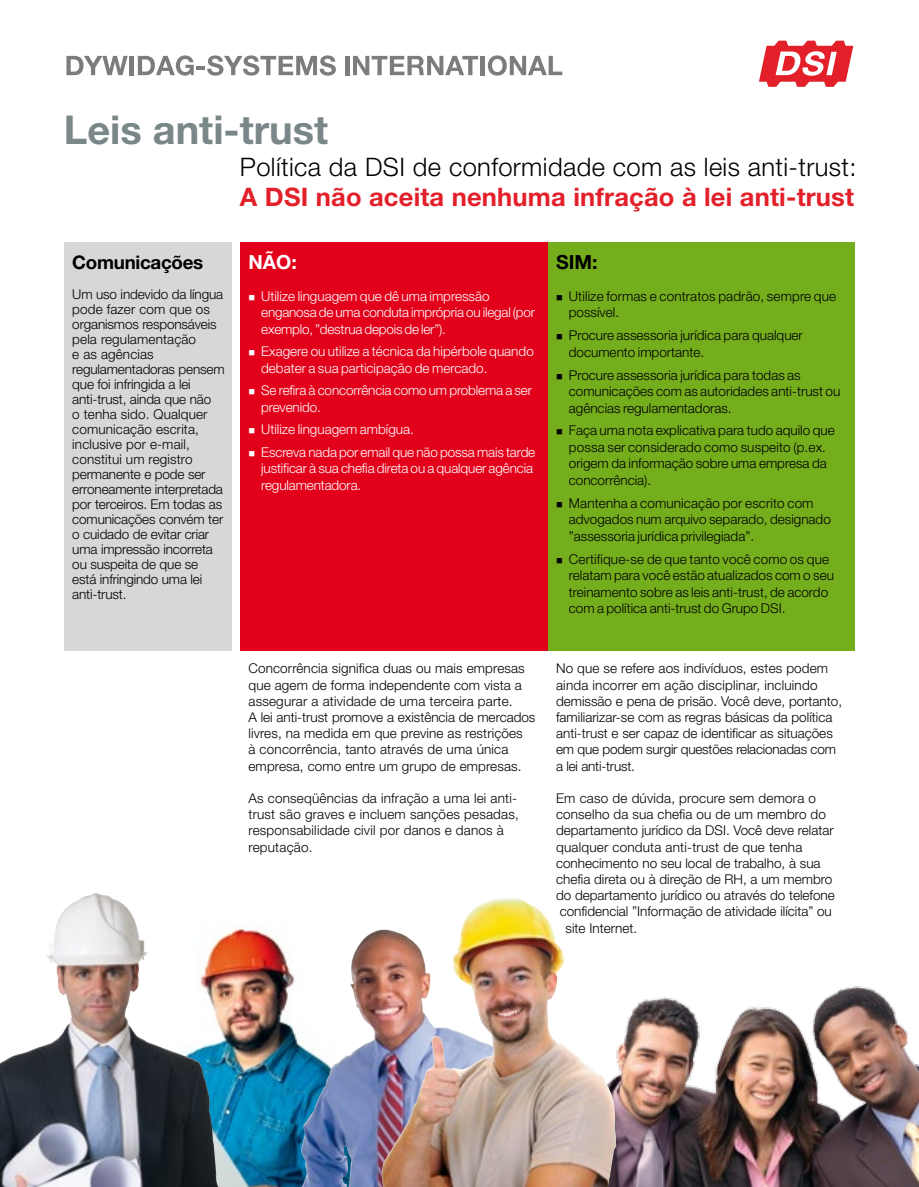
<style>
.page{position:relative;width:919px;height:1187px;background:#fff}
.page>*{position:absolute;margin:0;border:0;box-sizing:border-box;transform-origin:0 0}
.t1{font:700 39.75px "Helvetica Neue LT Std";color:#7a8788}
.t2{font:300 25.5px "Helvetica Neue LT Std";letter-spacing:.015em;color:#000}
.t3{font:700 25.5px "Helvetica Neue LT Std";letter-spacing:.01em;color:#e32029}
.t4{font:700 19.5px "Helvetica Neue LT Std";color:#fff}
.t5{font:700 19.5px "Helvetica Neue LT Std";color:#000}
.t6{font:700 18.75px "Helvetica Neue LT Std";letter-spacing:-.015em;color:#000}
.t7{font:300 13.5px/15px "Helvetica Neue LT Std";color:#000}
.t8{font:300 13.5px/16.5px "Helvetica Neue LT Std";letter-spacing:-.01em;color:#fff}
</style>
<div class="page">
<div style="left:547px;top:242px;width:308px;height:409px;background:#75ae1d"></div>
<div style="left:240px;top:242px;width:307px;height:409px;background:#e2001a"></div>
<div style="left:64px;top:242px;width:167px;height:409px;background:#d6d7d7"></div>
<img style="left:218px;top:928px;width:83px;height:258px">
<img style="left:0;top:893px;width:218px;height:293px">
<img style="left:616px;top:986px;width:302px;height:200px">
<img style="left:301px;top:930px;width:81px;height:256px">
<img style="left:382px;top:898px;width:234px;height:288px">
<svg style="left:759px;top:41px;width:94px;height:46px"></svg>
<svg style="left:66px;top:56px;width:62px;height:19px"></svg>
<hr style="left:130px;top:56px;width:4px;height:19px;background:#7b7c7e">
<svg style="left:138px;top:55px;width:198px;height:21px"></svg>
<hr style="left:345px;top:56px;width:4px;height:19px;background:#7b7c7e">
<svg style="left:353px;top:56px;width:125px;height:19px"></svg>
<div style="left:480px;top:56px;width:5px;height:19px;background:#7b7c7e"></div>
<svg style="left:488px;top:55px;width:74px;height:21px"></svg>
<h1 class="t1" style="left:64px;top:105px;width:266px">Leis anti-trust</h1>
<h2 class="t2" style="left:240px;top:151px;width:618px">Política da DSI de conformidade com as leis anti-trust:</h2>
<h2 class="t3" style="left:240px;top:181px;width:615px">A DSI não aceita nenhuma infração à lei anti-trust</h2>
<h3 class="t6" style="left:72px;top:250px;width:132px">Comunicações</h3>
<p class="t7" style="left:72px;top:286px;width:154px">Um uso indevido da língua pode fazer com que os organismos responsáveis pela regulamentação<br>e as agências regulamentadoras pensem que foi infringida a lei anti-trust, ainda que não<br>o tenha sido. Qualquer comunicação escrita, inclusive por e-mail, constitui um registro permanente e pode ser erroneamente interpretada por terceiros. Em todas as comunicações convém ter o cuidado de evitar criar uma impressão incorreta ou suspeita de que se está infringindo uma lei anti-trust.</p>
<h3 class="t4" style="left:248px;top:250px;width:50px">NÃO:</h3>
<p class="t8" style="left:261px;top:287px;width:275px">Utilize linguagem que dê uma impressão enganosa de uma conduta imprópria ou ilegal (por exemplo, ”destrua depois de ler”).</p>
<p class="t8" style="left:261px;top:343px;width:274px">Exagere ou utilize a técnica da hipérbole quando debater a sua participação de mercado.</p>
<p class="t8" style="left:261px;top:382px;width:272px">Se refira à concorrência como um problema a ser prevenido.</p>
<p class="t8" style="left:261px;top:418px;width:275px;line-height:22.5px">Utilize linguagem ambígua.<br>Escreva nada por email que não possa mais tarde</p>
<p class="t8" style="left:261px;top:460px;width:273px">justificar à sua chefia direta ou a qualquer agência regulamentadora.</p>
<h3 class="t5" style="left:556px;top:250px;width:43px">SIM:</h3>
<p class="t7" style="left:569px;top:287px;width:269px;line-height:16.5px">Utilize formas e contratos padrão, sempre que possível.</p>
<p class="t7" style="left:569px;top:327px;width:235px;line-height:16.5px">Procure assessoria jurídica para qualquer documento importante.</p>
<p class="t7" style="left:569px;top:366px;width:273px;line-height:16.5px">Procure assessoria jurídica para todas as comunicações com as autoridades anti-trust ou agências regulamentadoras.</p>
<p class="t7" style="left:569px;top:422px;width:267px;line-height:16.5px">Faça uma nota explicativa para tudo aquilo que possa ser considerado como suspeito (p.ex. origem da informação sobre uma empresa da concorrência).</p>
<p class="t7" style="left:569px;top:494px;width:263px;line-height:16.5px">Mantenha a comunicação por escrito com advogados num arquivo separado, designado ”assessoria jurídica privilegiada”.</p>
<p class="t7" style="left:569px;top:550px;width:266px;line-height:16.5px">Certifique-se de que tanto você como os que relatam para você estão atualizados com o seu treinamento sobre as leis anti-trust, de acordo com a política anti-trust do Grupo DSI.</p>
<p class="t7" style="left:248px;top:660px;width:288px;line-height:16.2px">Concorrência significa duas ou mais empresas que agem de forma independente com vista a assegurar a atividade de uma terceira parte.<br>A lei anti-trust promove a existência de mercados livres, na medida em que previne as restrições<br>à concorrência, tanto através de uma única empresa, como entre um grupo de empresas.</p>
<p class="t7" style="left:248px;top:789px;width:272px;line-height:16.2px">As conseqüências da infração a uma lei anti&shy;trust são graves e incluem sanções pesadas, responsabilidade civil por danos e danos à reputação.</p>
<p class="t7" style="left:556px;top:660px;width:287px;line-height:16.2px">No que se refere aos indivíduos, estes podem ainda incorrer em ação disciplinar, incluindo demissão e pena de prisão. Você deve, portanto, familiarizar-se com as regras básicas da política anti-trust e ser capaz de identificar as situações em que podem surgir questões relacionadas com a lei anti-trust.</p>
<p class="t7" style="left:556px;top:790px;width:261px">Em caso de dúvida, procure sem demora o</p>
<p class="t7" style="left:556px;top:806px;width:271px">conselho da sua chefia ou de um membro do</p>
<p class="t7" style="left:556px;top:822px;width:279px">departamento jurídico da DSI. Você deve relatar</p>
<p class="t7" style="left:556px;top:839px;width:248px">qualquer conduta anti-trust de que tenha</p>
<p class="t7" style="left:556px;top:855px;width:266px">conhecimento no seu local de trabalho, à sua</p>
<p class="t7" style="left:556px;top:871px;width:278px">chefia direta ou à direção de RH, a um membro</p>
<p class="t7" style="left:556px;top:887px;width:280px">do departamento jurídico ou através do telefone</p>
<p class="t7" style="left:559px;top:903px;width:274px">confidencial ”Informação de atividade ilícita” ou</p>
<p class="t7" style="left:565px;top:920px;width:73px">site Internet.</p>
</div>
